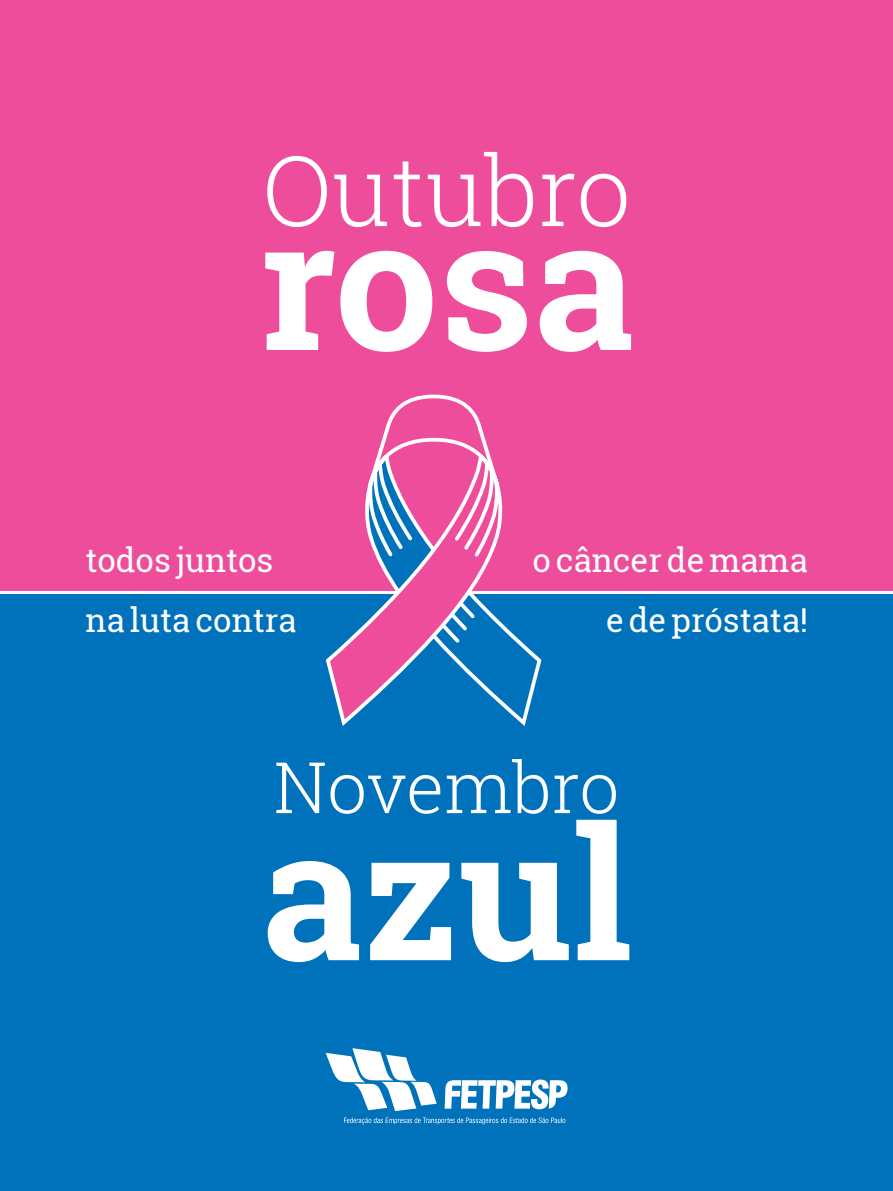
<style>
.page{position:relative;width:893px;height:1191px;background:#fff}
.page>*{position:absolute;margin:0;border:0;box-sizing:border-box;transform-origin:0 0}
.t1{font:700 184.35px "Roboto Slab";color:#fff}
.t2{font:300 97.35px "Roboto Slab";color:#fff}
.t3{font:300 70.95px "Roboto Slab";color:#fff}
.t4{font:33px/59.8px "Roboto Slab";color:#fff}
</style>
<div class="page">
<div style="left:0;top:0;width:893px;height:593px;background:#ee4d9b"></div>
<div style="left:0;top:593px;width:893px;height:598px;background:#0072bc"></div>
<svg style="left:445px;top:1079px;width:123px;height:30px"></svg>
<svg style="left:344px;top:1117px;width:221px;height:7px"></svg>
<svg style="left:326px;top:1048px;width:111px;height:63px"></svg>
<svg style="left:325px;top:394px;width:217px;height:332px"></svg>
<svg style="left:328px;top:458px;width:172px;height:264px"></svg>
<hr style="left:0;top:591px;width:398px;height:3px;background:#fff">
<hr style="left:469px;top:591px;width:424px;height:3px;background:#fff">
<h2 class="t2" style="left:262px;top:124px;width:370px">Outubro</h2>
<h1 class="t1" style="left:259px;top:157px;width:377px">rosa</h1>
<p class="t4" style="left:86px;top:529px;width:213px">todos juntos na luta contra</p>
<p class="t4" style="left:532px;top:529px;width:277px;text-align:right">o câncer de mama e de próstata!</p>
<h3 class="t3" style="left:274px;top:738px;width:347px">Novembro</h3>
<h1 class="t1" style="left:261px;top:767px;width:373px">azul</h1>
</div>
